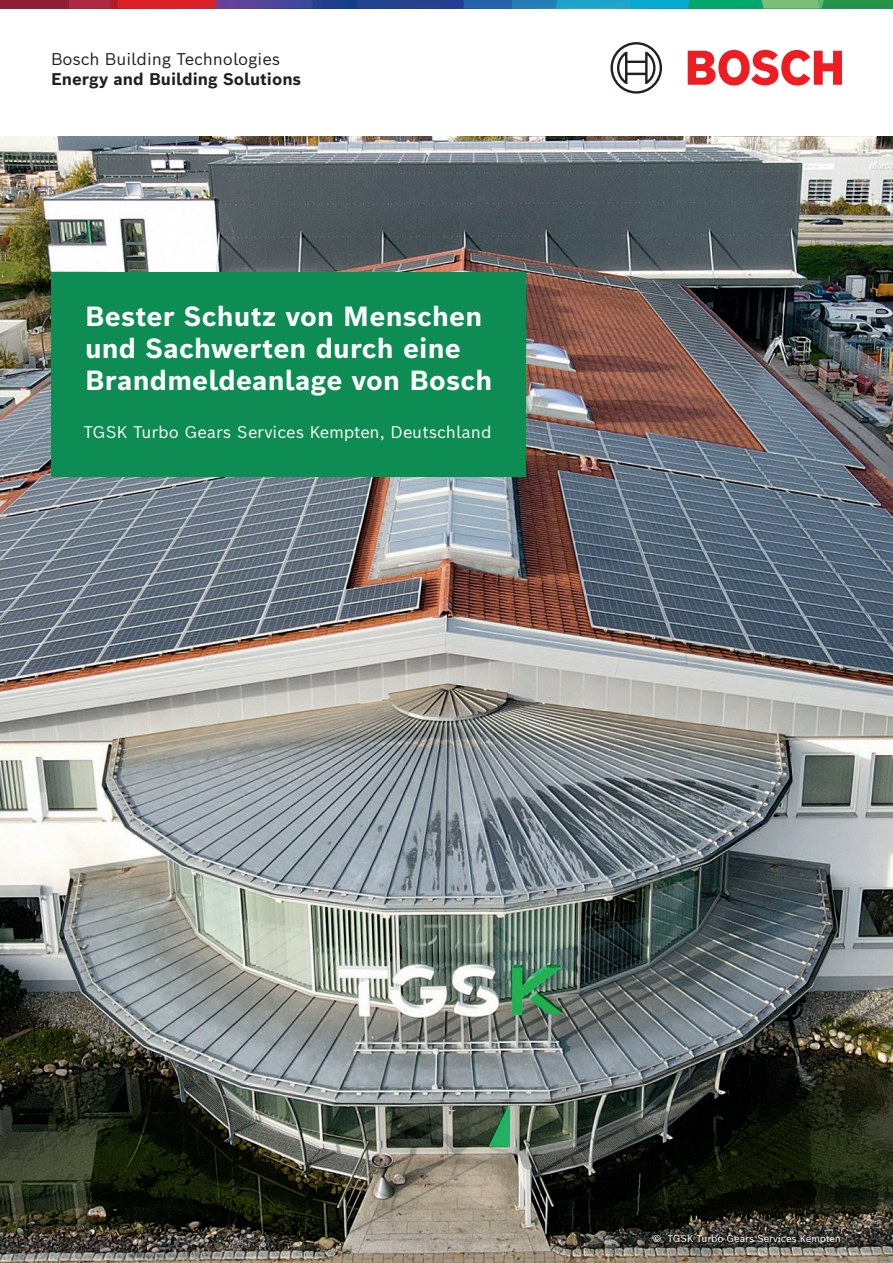
<style>
.page{position:relative;width:893px;height:1263px;background:#fff}
.page>*{position:absolute;margin:0;border:0;box-sizing:border-box;transform-origin:0 0}
.t1{font:700 27px/32.4px "Bosch Sans";letter-spacing:.005em;color:#fff}
.t2{font:16.5px "Bosch Sans";color:#fff}
.t3{font:700 16.5px "Bosch Sans";color:#231f20}
.t4{font:16.5px "Bosch Sans";color:#231f20}
.t5{font:9.75px "Bosch Sans";letter-spacing:-.01em;color:#fff}
</style>
<div class="page">
<img style="left:0;top:136px;width:893px;height:1127px">
<div style="left:0;top:0;width:69px;height:9px;background:#8f1f35"></div>
<svg style="left:69px;top:0;width:824px;height:9px;background:#476a80"></svg>
<svg style="left:688px;top:50px;width:154px;height:36px"></svg>
<svg style="left:610px;top:42px;width:52px;height:52px"></svg>
<div style="left:51px;top:272px;width:474px;height:204px;background:#0d8c53"></div>
<p class="t4" style="left:51px;top:45px;width:231px">Bosch Building Technologies</p>
<p class="t3" style="left:51px;top:65px;width:252px">Energy and Building Solutions</p>
<p class="t1" style="left:85px;top:297px;width:409px">Bester Schutz von Menschen und Sachwerten durch eine<br>Brandmeldeanlage von Bosch</p>
<p class="t2" style="left:83px;top:418px;width:410px">TGSK Turbo Gears Services Kempten, Deutschland</p>
<p class="t5" style="left:653px;top:1230px;width:189px">© TGSK Turbo Gears Services Kempten</p>
</div>
